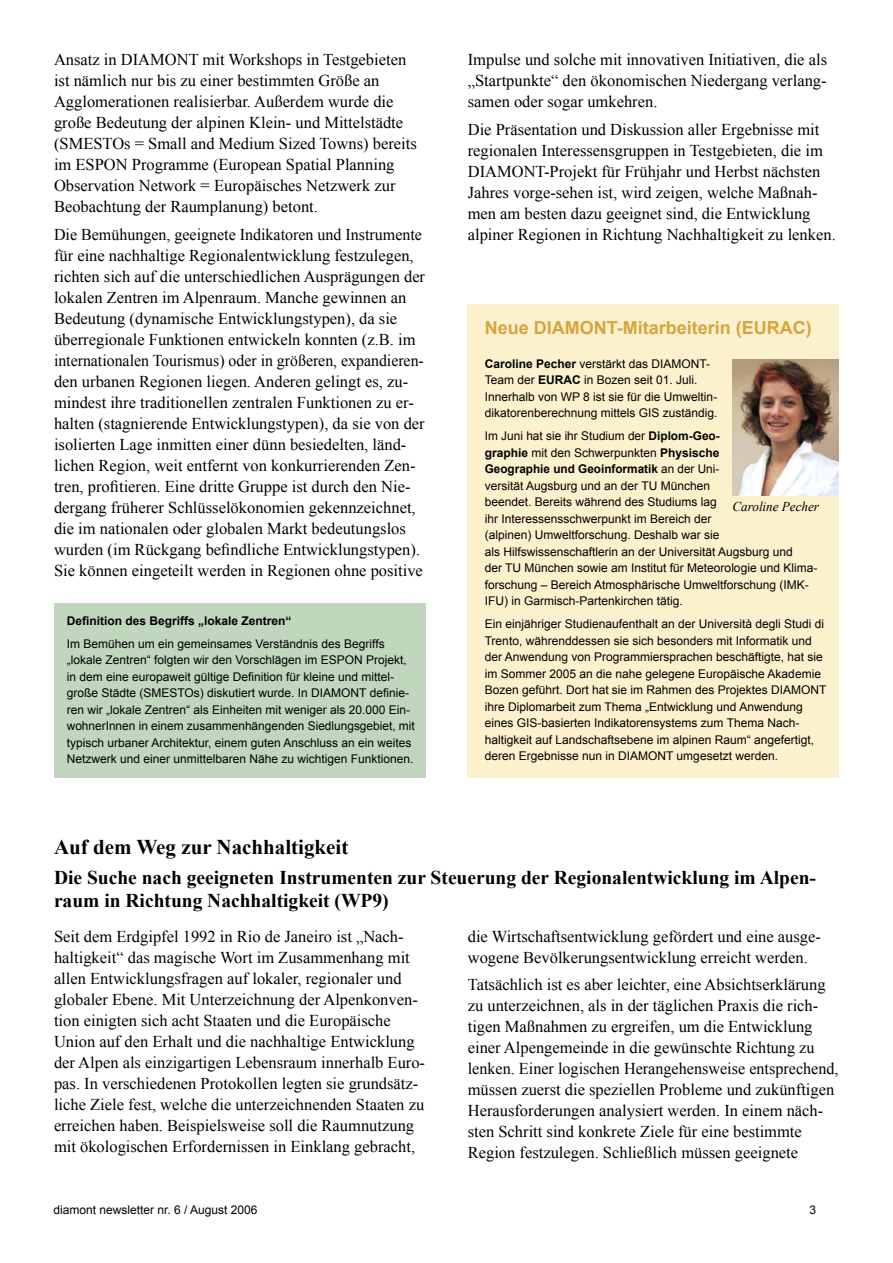
<style>
.page{position:relative;width:893px;height:1263px;background:#fff}
.page>*{position:absolute;margin:0;border:0;box-sizing:border-box;transform-origin:0 0}
.Überschrift_Text{font:700 21px "Times New Roman";color:#000}
.Überschrift_Text-2{font:700 19.5px/23.4px "Times New Roman";color:#000}
.überschrift{font:700 18px "Arial";color:#d7a53f}
.Fließtext{font:16.5px/21px "Times New Roman";color:#000}
.Bildunterschrift{font:italic 13.5px "Times New Roman";color:#000}
.kastentext{font:12px/16.5px "Arial";color:#000}
.kastentext-2{font:700 12px "Arial";color:#000}
.s1{font-weight:700}
</style>
<div class="page">
<div style="left:468px;top:304px;width:371px;height:474px;background:#fbf1cd"></div>
<img style="left:733px;top:360px;width:106px;height:136px">
<div style="left:54px;top:603px;width:371px;height:175px;background:#c0d7bd"></div>
<p class="Fließtext" style="left:54px;top:49px;width:364px">Ansatz in DIAMONT mit Workshops in Testgebieten ist nämlich nur bis zu einer bestimmten Größe an Agglomerationen realisierbar. Außerdem wurde die große Bedeutung der alpinen Klein- und Mittelstädte (SMESTOs = Small and Medium Sized Towns) bereits im ESPON Programme (European Spatial Planning Observation Network = Europäisches Netzwerk zur Beobachtung der Raumplanung) betont.</p>
<p class="Fließtext" style="left:54px;top:224px;width:373px">Die Bemühungen, geeignete Indikatoren und Instrumente für eine nachhaltige Regionalentwicklung festzulegen, richten sich auf die unterschiedlichen Ausprägungen der lokalen Zentren im Alpenraum. Manche gewinnen an Bedeutung (dynamische Entwicklungstypen), da sie überregionale Funktionen entwickeln konnten (z.B. im internationalen Tourismus) oder in größeren, expandieren&shy;den urbanen Regionen liegen. Anderen gelingt es, zu&shy;mindest ihre traditionellen zentralen Funktionen zu er&shy;halten (stagnierende Entwicklungstypen), da sie von der isolierten Lage inmitten einer dünn besiedelten, länd&shy;lichen Region, weit entfernt von konkurrierenden Zen&shy;tren, profitieren. Eine dritte Gruppe ist durch den Nie&shy;dergang früherer Schlüsselökonomien gekennzeichnet, die im nationalen oder globalen Markt bedeutungslos wurden (im Rückgang befindliche Entwicklungstypen).<br>Sie können eingeteilt werden in Regionen ohne positive</p>
<p class="kastentext-2" style="left:67px;top:613px;width:226px">Definition des Begriffs „lokale Zentren“</p>
<p class="kastentext" style="left:67px;top:635px;width:349px">Im Bemühen um ein gemeinsames Verständnis des Begriffs „lokale Zentren“ folgten wir den Vorschlägen im ESPON Projekt, in dem eine europaweit gültige Definition für kleine und mittel&shy;große Städte (SMESTOs) diskutiert wurde. In DIAMONT definie&shy;ren wir „lokale Zentren“ als Einheiten mit weniger als 20.000 Ein&shy;wohnerInnen in einem zusammenhängenden Siedlungsgebiet, mit typisch urbaner Architektur, einem guten Anschluss an ein weites Netzwerk und einer unmittelbaren Nähe zu wichtigen Funktionen.</p>
<p class="Fließtext" style="left:468px;top:49px;width:361px;text-align:justify">Impulse und solche mit innovativen Initiativen, die als „Startpunkte“ den ökonomischen Niedergang verlang&shy;samen oder sogar umkehren.</p>
<p class="Fließtext" style="left:468px;top:119px;width:369px">Die Präsentation und Diskussion aller Ergebnisse mit regionalen Interessensgruppen in Testgebieten, die im DIAMONT-Projekt für Frühjahr und Herbst nächsten Jahres vorge-sehen ist, wird zeigen, welche Maßnah&shy;men am besten dazu geeignet sind, die Entwicklung alpiner Regionen in Richtung Nachhaltigkeit zu lenken.</p>
<p class="überschrift" style="left:485px;top:316px;width:329px">Neue DIAMONT-Mitarbeiterin (EURAC)</p>
<p class="kastentext" style="left:485px;top:356px;width:234px"><span class="s1">Caroline Pecher</span> verstärkt das DIAMONT-Team der <span class="s1">EURAC</span> in Bozen seit 01. Juli.<br>Innerhalb von WP 8 ist sie für die Umweltin&shy;dikatorenberechnung mittels GIS zuständig.</p>
<p class="kastentext" style="left:485px;top:428px;width:237px">Im Juni hat sie ihr Studium der <span class="s1">Diplom-Geo&shy;graphie</span> mit den Schwerpunkten <span class="s1">Physische Geographie und Geoinformatik</span> an der Uni&shy;versität Augsburg und an der TU München beendet. Bereits während des Studiums lag ihr Interessensschwerpunkt im Bereich der (alpinen) Umweltforschung. Deshalb war sie</p>
<p class="kastentext" style="left:485px;top:543px;width:334px">als Hilfswissenschaftlerin an der Universität Augsburg und<br>der TU München sowie am Institut für Meteorologie und Klima&shy;forschung – Bereich Atmosphärische Umweltforschung (IMK-IFU) in Garmisch-Partenkirchen tätig.</p>
<p class="kastentext" style="left:485px;top:616px;width:343px">Ein einjähriger Studienaufenthalt an der Università degli Studi di Trento, währenddessen sie sich besonders mit Informatik und der Anwendung von Programmiersprachen beschäftigte, hat sie im Sommer 2005 an die nahe gelegene Europäische Akademie Bozen geführt. Dort hat sie im Rahmen des Projektes DIAMONT ihre Diplomarbeit zum Thema „Entwicklung und Anwendung eines GIS-basierten Indikatorensystems zum Thema Nach&shy;haltigkeit auf Landschaftsebene im alpinen Raum“ angefertigt, deren Ergebnisse nun in DIAMONT umgesetzt werden.</p>
<p class="Bildunterschrift" style="left:733px;top:497px;width:88px">Caroline Pecher</p>
<p class="Überschrift_Text" style="left:54px;top:833px;width:296px">Auf dem Weg zur Nachhaltigkeit</p>
<p class="Überschrift_Text-2" style="left:54px;top:865px;width:763px">Die Suche nach geeigneten Instrumenten zur Steuerung der Regionalentwicklung im Alpen&shy;raum in Richtung Nachhaltigkeit (WP9)</p>
<p class="Fließtext" style="left:54px;top:925px;width:373px">Seit dem Erdgipfel 1992 in Rio de Janeiro ist „Nach&shy;haltigkeit“ das magische Wort im Zusammenhang mit allen Entwicklungsfragen auf lokaler, regionaler und globaler Ebene. Mit Unterzeichnung der Alpenkonven&shy;tion einigten sich acht Staaten und die Europäische Union auf den Erhalt und die nachhaltige Entwicklung der Alpen als einzigartigen Lebensraum innerhalb Euro&shy;pas. In verschiedenen Protokollen legten sie grundsätz&shy;liche Ziele fest, welche die unterzeichnenden Staaten zu erreichen haben. Beispielsweise soll die Raumnutzung mit ökologischen Erfordernissen in Einklang gebracht,</p>
<p class="Fließtext" style="left:468px;top:925px;width:355px">die Wirtschaftsentwicklung gefördert und eine ausge&shy;wogene Bevölkerungsentwicklung erreicht werden.</p>
<p class="Fließtext" style="left:468px;top:974px;width:372px">Tatsächlich ist es aber leichter, eine Absichtserklärung zu unterzeichnen, als in der täglichen Praxis die rich&shy;tigen Maßnahmen zu ergreifen, um die Entwicklung einer Alpengemeinde in die gewünschte Richtung zu lenken. Einer logischen Herangehensweise entsprechend, müssen zuerst die speziellen Probleme und zukünftigen Herausforderungen analysiert werden. In einem näch&shy;sten Schritt sind konkrete Ziele für eine bestimmte Region festzulegen. Schließlich müssen geeignete</p>
<p class="kastentext" style="left:53px;top:1202px;width:206px">diamont newsletter nr. 6 / August 2006</p>
<p class="kastentext" style="left:809px;top:1202px;width:8px">3</p>
</div>
